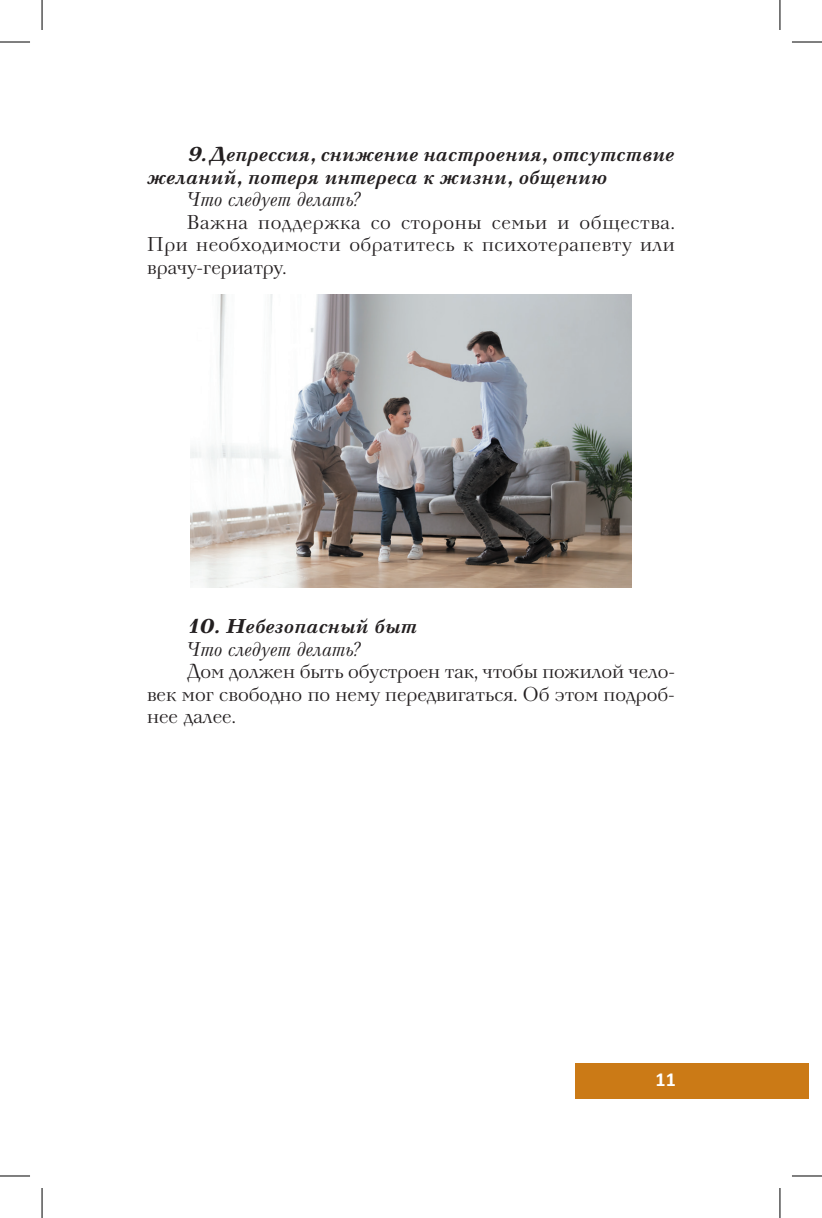
<style>
.page{position:relative;width:822px;height:1218px;background:#fff}
.page>*{position:absolute;margin:0;border:0;box-sizing:border-box;transform-origin:0 0}
.t1{font:20px/22.6px "Neva";color:#231f20;text-align:justify}
.t2{font:italic 700 20px/22.6px "Neva";color:#231f20}
.t3{font:italic 20px "Neva";color:#231f20}
.t4{font:700 20px "Calibri";color:#fff}
</style>
<div class="page">
<div style="left:575px;top:1063px;width:232px;height:36px;background:#cb7a16"></div>
<img style="left:190px;top:294px;width:441px;height:294px">
<hr style="left:0;top:42px;width:30px;height:1px;background:#000">
<hr style="left:791px;top:42px;width:30px;height:1px;background:#000">
<hr style="left:0;top:1176px;width:30px;height:1px;background:#000">
<hr style="left:791px;top:1176px;width:30px;height:1px;background:#000">
<hr style="left:42px;top:0;width:1px;height:30px;background:#000">
<hr style="left:42px;top:1188px;width:1px;height:30px;background:#000">
<hr style="left:779px;top:0;width:1px;height:30px;background:#000">
<hr style="left:779px;top:1188px;width:1px;height:30px;background:#000">
<p class="t2" style="left:147px;top:144px;width:529px;text-indent:40px">9. Депрессия, снижение настроения, отсутствие желаний, потеря интереса к жизни, общению</p>
<p class="t3" style="left:187px;top:188px;width:177px">Что следует делать?</p>
<p class="t1" style="left:147px;top:212px;width:529px;text-indent:40px">Важна поддержка со стороны семьи и общества.<br>При необходимости обратитесь к психотерапевту или врачу-гериатру.</p>
<p class="t2" style="left:187px;top:616px;width:232px">10. Небезопасный быт</p>
<p class="t3" style="left:187px;top:637px;width:177px">Что следует делать?</p>
<p class="t1" style="left:147px;top:661px;width:529px;text-indent:40px">Дом должен быть обустроен так, чтобы пожилой чело&shy;век мог свободно по нему передвигаться. Об этом подроб&shy;нее далее.</p>
<p class="t4" style="left:655px;top:1065px;width:22px">11</p>
</div>
